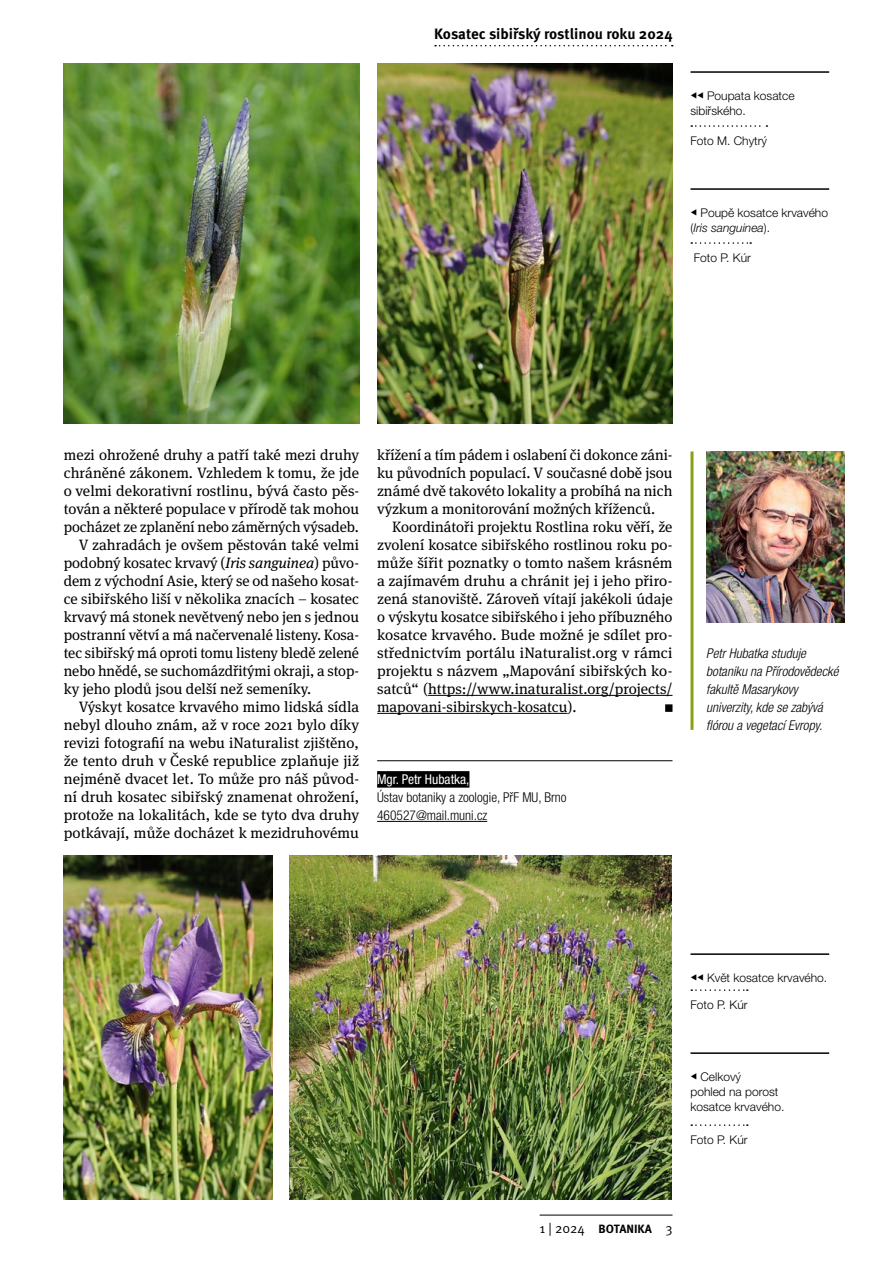
<style>
.page{position:relative;width:893px;height:1263px;background:#fff}
.page>*{position:absolute;margin:0;border:0;box-sizing:border-box;transform-origin:0 0}
.t2-x{font:15px/18px "Meta Serif Pro";color:#000;text-align:justify}
.t-last_bullet{font:15px/18px "Meta Serif Pro";color:#000;text-align:justify}
.záhlaví{font:700 15px "Meta Pro";letter-spacing:-.005em;color:#000}
.Medailonek{font:italic 300 condensed 13.5px/18px "Helvetica Neue LT Pro";color:#000}
.Autoři{font:300 condensed 13.5px/18px "Helvetica Neue LT Pro";color:#000}
.Popisky_obrázků{font:300 12px/15px "Helvetica Neue LT Pro";color:#000}
.Autor_Fotky{font:300 12px "Helvetica Neue LT Pro";color:#000}
.t1{font:700 12px "Meta Pro";color:#000}
.s1{font-style:italic}
.s2{font-weight:400;color:#fff}
.s3{font-family:"Meta Pro Norm";font-weight:400;font-size:13.5px}
</style>
<div class="page">
<img style="left:706px;top:451px;width:139px;height:171px">
<hr style="left:690px;top:451px;width:3px;height:279px;background:#86a315">
<img style="left:64px;top:64px;width:295px;height:360px">
<img style="left:64px;top:856px;width:208px;height:343px">
<img style="left:377px;top:64px;width:295px;height:360px">
<img style="left:289px;top:856px;width:383px;height:343px">
<hr style="left:428px;top:695px;width:244px;height:1px;background:#000">
<div style="left:665px;top:704px;width:7px;height:8px;background:#000"></div>
<hr style="left:377px;top:713px;width:191px;height:1px;background:#000">
<hr style="left:690px;top:71px;width:139px;height:2px;background:#000">
<svg style="left:691px;top:125px;width:76px;height:2px"></svg>
<hr style="left:690px;top:188px;width:139px;height:2px;background:#000">
<svg style="left:691px;top:242px;width:60px;height:2px"></svg>
<hr style="left:690px;top:953px;width:139px;height:2px;background:#000">
<svg style="left:691px;top:989px;width:57px;height:2px"></svg>
<hr style="left:690px;top:1052px;width:139px;height:2px;background:#000">
<svg style="left:691px;top:1124px;width:57px;height:2px"></svg>
<hr style="left:377px;top:760px;width:295px;height:1px;background:#000">
<div style="left:377px;top:771px;width:92px;height:17px;background:#000"></div>
<hr style="left:377px;top:821px;width:110px;height:1px;background:#000">
<hr style="left:540px;top:1215px;width:132px;height:1px;background:#000">
<svg style="left:435px;top:45px;width:238px;height:1px"></svg>
<p class="záhlaví" style="left:434px;top:22px;width:240px">Kosatec sibiřský rostlinou roku 2024</p>
<p class="Popisky_obrázků" style="left:690px;top:88px;width:106px">▼▼ Poupata kosatce sibiřského.</p>
<p class="Autor_Fotky" style="left:690px;top:133px;width:78px">Foto M. Chytrý</p>
<p class="Popisky_obrázků" style="left:690px;top:205px;width:139px">▼ Poupě kosatce krvavého (<span class="s1">Iris sanguinea</span>).</p>
<p class="Autor_Fotky" style="left:694px;top:250px;width:59px">Foto P. Kúr</p>
<p class="t2-x" style="left:64px;top:445px;width:297px">mezi ohrožené druhy a patří také mezi druhy chráněné zákonem. Vzhledem k tomu, že jde o velmi dekorativní rostlinu, bývá často pěs&shy;tován a některé populace v přírodě tak mohou pocházet ze zplanění nebo záměrných výsadeb.</p>
<p class="t2-x" style="left:64px;top:535px;width:297px;text-indent:15px">V zahradách je ovšem pěstován také velmi podobný kosatec krvavý (<span class="s1">Iris sanguinea</span>) půvo&shy;dem z východní Asie, který se od našeho kosat&shy;ce sibiřského liší v několika znacích – kosatec krvavý má stonek nevětvený nebo jen s jednou postranní větví a má načervenalé listeny. Kosa&shy;tec sibiřský má oproti tomu listeny bledě zelené nebo hnědé, se suchomázdřitými okraji, a stop&shy;ky jeho plodů jsou delší než semeníky.</p>
<p class="t2-x" style="left:64px;top:697px;width:297px;text-indent:15px">Výskyt kosatce krvavého mimo lidská sídla nebyl dlouho znám, až v roce 2021 bylo díky revizi fotografií na webu iNaturalist zjištěno, že tento druh v České republice zplaňuje již nejméně dvacet let. To může pro náš původ&shy;ní druh kosatec sibiřský znamenat ohrožení, protože na lokalitách, kde se tyto dva druhy potkávají, může docházet k mezidruhovému</p>
<p class="t2-x" style="left:377px;top:445px;width:297px">křížení a tím pádem i oslabení či dokonce záni&shy;ku původních populací. V současné době jsou známé dvě takovéto lokality a probíhá na nich výzkum a monitorování možných kříženců.</p>
<p class="t-last_bullet" style="left:377px;top:517px;width:297px;text-indent:15px">Koordinátoři projektu Rostlina roku věří, že zvolení kosatce sibiřského rostlinou roku po&shy;může šířit poznatky o tomto našem krásném a zajímavém druhu a chránit jej i jeho přiro&shy;zená stanoviště. Zároveň vítají jakékoli údaje o výskytu kosatce sibiřského i jeho příbuzného kosatce krvavého. Bude možné je sdílet pro&shy;střednictvím portálu iNaturalist.org v rámci projektu s názvem „Mapování sibiřských ko&shy;satců“ (https://www.inaturalist.org/projects/ mapovani-sibirskych-kosatcu).</p>
<p class="Autoři" style="left:377px;top:770px;width:191px"><span class="s2">Mgr. Petr Hubatka,<br></span>Ústav botaniky a zoologie, PřF MU, Brno<br>460527@mail.muni.cz</p>
<p class="Medailonek" style="left:706px;top:644px;width:134px">Petr Hubatka studuje botaniku na Přírodovědecké fakultě Masarykovy univerzity, kde se zabývá flórou a vegetací Evropy.</p>
<p class="Popisky_obrázků" style="left:690px;top:970px;width:138px">▼▼ Květ kosatce krvavého.</p>
<p class="Autor_Fotky" style="left:690px;top:997px;width:59px">Foto P. Kúr</p>
<p class="Popisky_obrázků" style="left:690px;top:1069px;width:95px">▼ Celkový<br>pohled na porost kosatce krvavého.</p>
<p class="Autor_Fotky" style="left:690px;top:1132px;width:59px">Foto P. Kúr</p>
<p class="t1" style="left:540px;top:1220px;width:134px"><span class="s3">1 | 2024</span> BOTANIKA <span class="s3">3</span></p>
</div>
